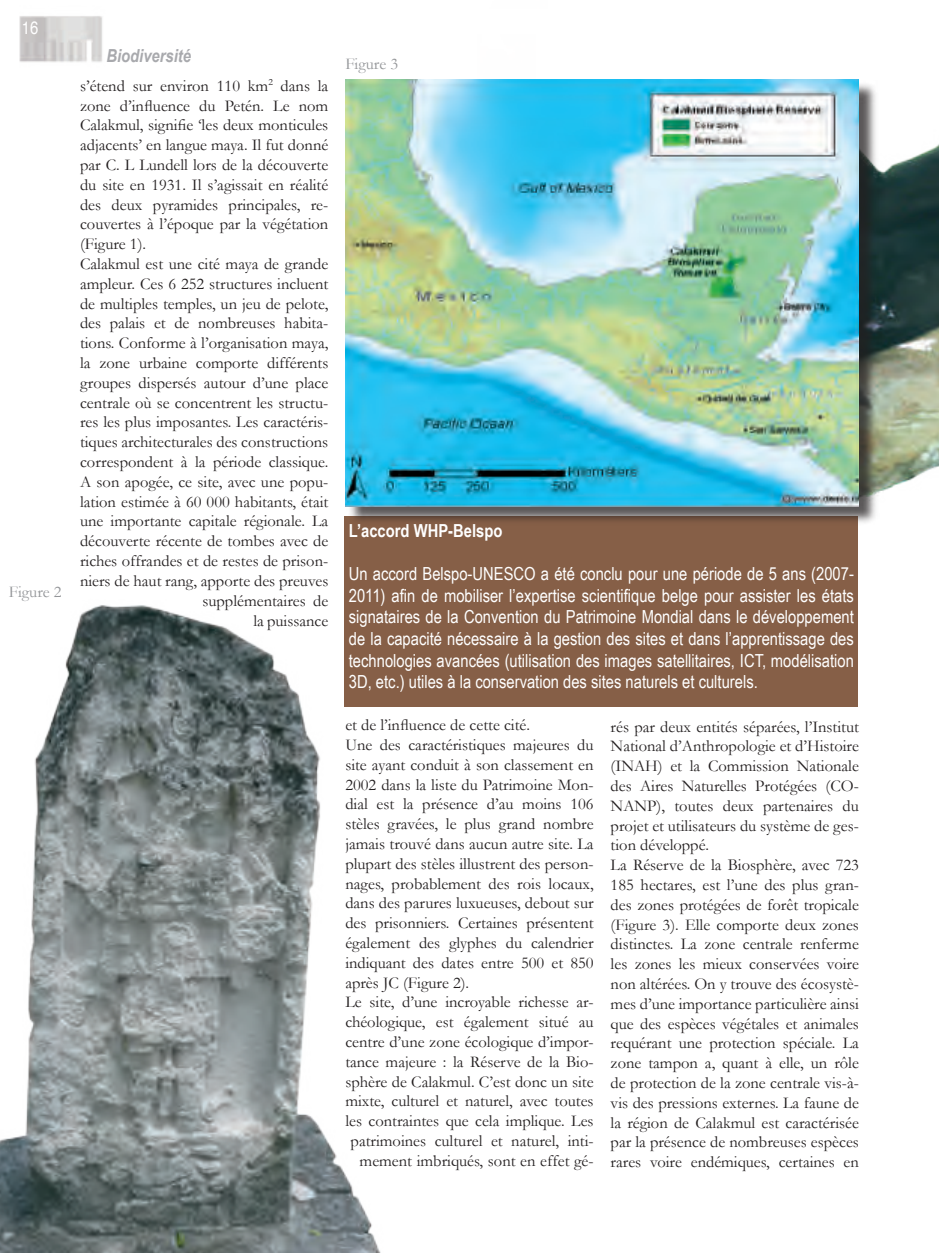
<style>
.page{position:relative;width:939px;height:1253px;background:#fff}
.page>*{position:absolute;margin:0;border:0;box-sizing:border-box;transform-origin:0 0}
.t1{font:18px/21.6px "Arial Narrow";color:#fff;text-align:justify}
.t2{font:700 18px "Arial Narrow";color:#fff}
.t3{font:italic 700 18px "Arial Narrow";color:#a8a9ad}
.t4{font:condensed 18px "Helvetica";color:#fff}
.t5{font:16.5px/19.8px "Garamond";color:#231f20}
.t6{font:16.5px "Garamond";color:#939598}
.s1{color:#292627}
</style>
<div class="page">
<img style="left:0;top:605px;width:406px;height:648px">
<div style="left:344px;top:516px;width:513px;height:190px;background:#865f47"></div>
<img style="left:345px;top:79px;width:593px;height:428px">
<div style="left:346px;top:81px;width:533px;height:446px;background:#231f20;opacity:.75"></div>
<img style="left:345px;top:80px;width:513px;height:426px">
<img style="left:19px;top:16px;width:83px;height:46px">
<p class="t4" style="left:22px;top:17px;width:18px">16</p>
<p class="t6" style="left:9px;top:582px;width:54px">Figure 2</p>
<p class="t3" style="left:106px;top:45px;width:86px">Biodiversité</p>
<p class="t5" style="left:80px;top:75px;width:250px">s’étend sur environ 110 km<sup>2</sup> dans la</p>
<p class="t5" style="left:80px;top:95px;width:250px">zone d’influence du Petén. Le nom</p>
<p class="t5" style="left:80px;top:115px;width:250px">Calakmul, signifie ‘les deux monticules</p>
<p class="t5" style="left:80px;top:135px;width:250px">adjacents’ en langue maya. Il fut donné</p>
<p class="t5" style="left:80px;top:155px;width:250px">par C. L Lundell lors de la découverte</p>
<p class="t5" style="left:80px;top:174px;width:250px">du site en 1931. Il s’agissait en réalité</p>
<p class="t5" style="left:80px;top:194px;width:250px">des deux pyramides principales, re-</p>
<p class="t5" style="left:80px;top:214px;width:250px">couvertes à l’époque par la végétation</p>
<p class="t5" style="left:80px;top:234px;width:68px">(Figure 1).</p>
<p class="t5" style="left:80px;top:254px;width:250px">Calakmul est une cité maya de grande</p>
<p class="t5" style="left:80px;top:273px;width:250px">ampleur. Ces 6 252 structures incluent</p>
<p class="t5" style="left:80px;top:293px;width:250px">de multiples temples, un jeu de pelote,</p>
<p class="t5" style="left:80px;top:313px;width:250px">des palais et de nombreuses habita-</p>
<p class="t5" style="left:80px;top:333px;width:250px">tions. Conforme à l’organisation maya,</p>
<p class="t5" style="left:80px;top:353px;width:250px">la zone urbaine comporte différents</p>
<p class="t5" style="left:80px;top:372px;width:250px">groupes dispersés autour d’une place</p>
<p class="t5" style="left:80px;top:392px;width:250px">centrale où se concentrent les structu-</p>
<p class="t5" style="left:80px;top:412px;width:250px">res les plus imposantes. Les caractéris-</p>
<p class="t5" style="left:80px;top:432px;width:250px">tiques architecturales des constructions</p>
<p class="t5" style="left:80px;top:452px;width:250px">correspondent à la période classique.</p>
<p class="t5" style="left:80px;top:471px;width:250px">A son apogée, ce site, avec une popu-</p>
<p class="t5" style="left:80px;top:491px;width:250px">lation estimée à 60 000 habitants, était</p>
<p class="t5" style="left:80px;top:511px;width:250px">une importante capitale régionale. La</p>
<p class="t5" style="left:80px;top:531px;width:250px">découverte récente de tombes avec de</p>
<p class="t5" style="left:80px;top:551px;width:250px">riches offrandes et de restes de prison-</p>
<p class="t5" style="left:80px;top:570px;width:250px">niers de haut rang, apporte des preuves</p>
<p class="t5" style="left:202px;top:590px;width:127px">supplémentaires de</p>
<p class="t5" style="left:253px;top:610px;width:76px">la puissance</p>
<p class="t6" style="left:345px;top:54px;width:54px">Figure 3</p>
<p class="t2" style="left:349px;top:520px;width:155px">L’accord WHP-Belspo</p>
<p class="t1" style="left:349px;top:563px;width:506px">Un accord Belspo-UNESCO a été conclu pour une période de 5 ans (2007- 2011) afin de mobiliser l’expertise scientifique belge pour assister les états signataires de la Convention du Patrimoine Mondial dans le développement de la capacité nécessaire à la gestion des sites et dans l’apprentissage des technologies avancées (utilisation des images satellitaires, ICT, modélisation 3D, etc.) utiles à la conservation des sites naturels et culturels.</p>
<p class="t5" style="left:345px;top:715px;width:186px">et de l’influence de cette cité.</p>
<p class="t5" style="left:345px;top:735px;width:250px">Une des caractéristiques majeures du</p>
<p class="t5" style="left:345px;top:754px;width:250px">site ayant conduit à son classement en</p>
<p class="t5" style="left:345px;top:774px;width:250px">2002 dans la liste du Patrimoine Mon-</p>
<p class="t5" style="left:345px;top:794px;width:250px">dial est la présence d’au moins 106</p>
<p class="t5" style="left:345px;top:814px;width:250px">stèles gravées, le plus grand nombre</p>
<p class="t5" style="left:345px;top:834px;width:250px">jamais trouvé dans aucun autre site. La</p>
<p class="t5" style="left:345px;top:853px;width:250px">plupart des stèles illustrent des person-</p>
<p class="t5" style="left:345px;top:873px;width:250px">nages, probablement des rois locaux,</p>
<p class="t5" style="left:345px;top:893px;width:250px">dans des parures luxueuses, debout sur</p>
<p class="t5" style="left:345px;top:913px;width:250px">des prisonniers. Certaines présentent</p>
<p class="t5" style="left:345px;top:933px;width:250px">également des glyphes du calendrier</p>
<p class="t5" style="left:345px;top:952px;width:250px">indiquant des dates entre 500 et 850</p>
<p class="t5" style="left:345px;top:972px;width:125px">après JC (Figure 2).</p>
<p class="t5" style="left:345px;top:992px;width:250px">Le site, d’une incroyable richesse ar-</p>
<p class="t5" style="left:345px;top:1012px;width:250px">chéologique, est également situé au</p>
<p class="t5" style="left:345px;top:1032px;width:250px">centre d’une zone écologique d’impor-</p>
<p class="t5" style="left:345px;top:1051px;width:250px">tance majeure : la Réserve de la Bio-</p>
<p class="t5" style="left:345px;top:1071px;width:250px">sphère de Calakmul. C’est donc un site</p>
<p class="t5" style="left:345px;top:1091px;width:250px">mixte, culturel et naturel, avec toutes</p>
<p class="t5" style="left:345px;top:1111px;width:250px">les contraintes que cela implique. Les</p>
<p class="t5" style="left:350px;top:1131px;width:244px">patrimoines culturel et naturel, inti-</p>
<p class="t5" style="left:359px;top:1150px;width:235px">mement imbriqués, sont en effet gé-</p>
<p class="t5" style="left:610px;top:716px;width:250px">rés par deux entités séparées, l’Institut National d’Anthropologie et d’Histoire (INAH) et la Commission Nationale des Aires Naturelles Protégées (CO-NANP), toutes deux partenaires du projet et utilisateurs du système de ges&shy;tion développé.<br>La Réserve de la Biosphère, avec 723<br>185 hectares, est l’une des plus gran&shy;des zones protégées de forêt tropicale <span class="s1">(Figure 3). E</span>lle comporte deux zones distinctes. La zone centrale renferme les zones les mieux conservées voire non altérées. On y trouve des écosystè&shy;mes d’une importance particulière ainsi que des espèces végétales et animales requérant une protection spéciale. La zone tampon a, quant à elle, un rôle de protection de la zone centrale vis-à&shy;vis des pressions externes. La faune de la région de Calakmul est caractérisée par la présence de nombreuses espèces rares voire endémiques, certaines en</p>
</div>
